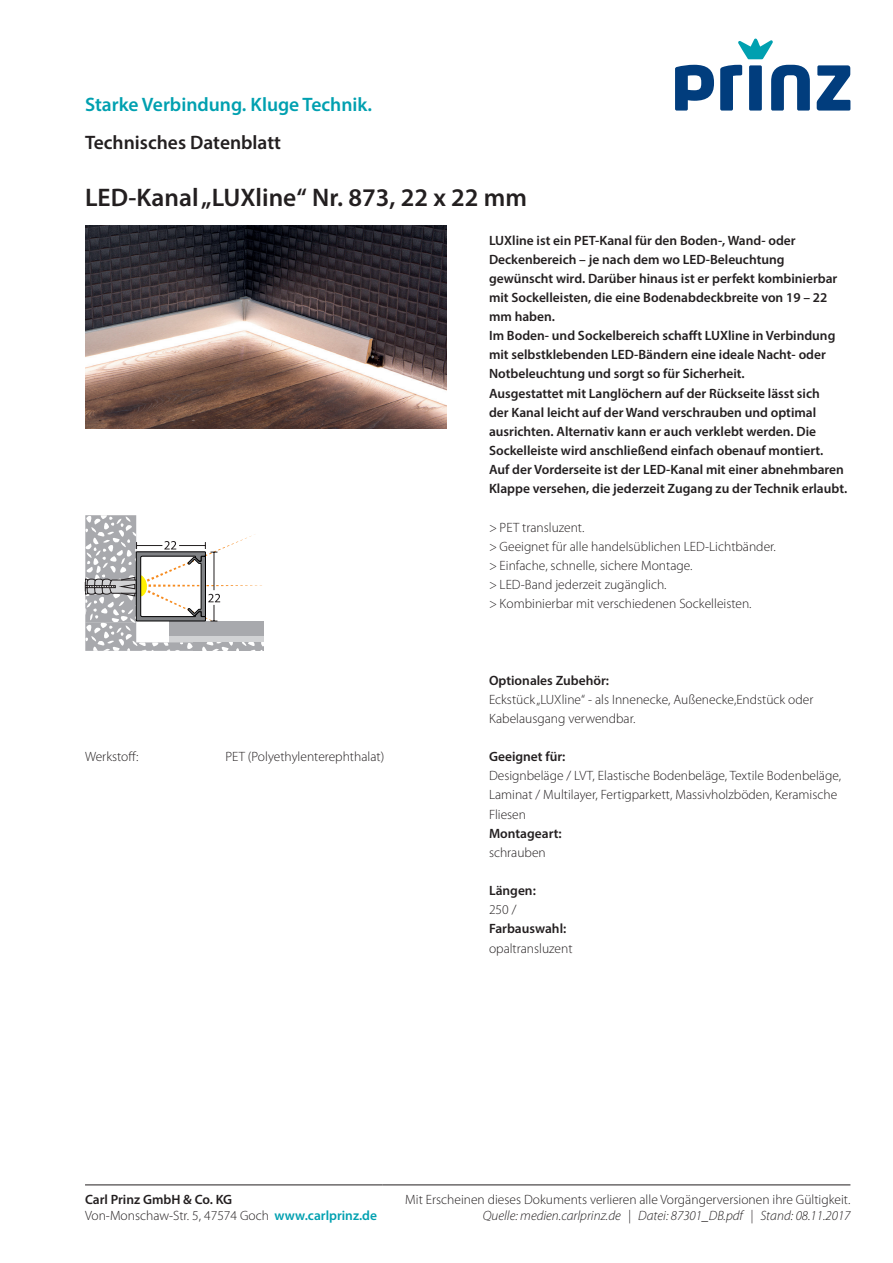
<style>
.page{position:relative;width:893px;height:1263px;background:#fff}
.page>*{position:absolute;margin:0;border:0;box-sizing:border-box;transform-origin:0 0}
.t1{font:600 25.5px "Myriad Pro";color:#231f20}
.t2{font:600 19.5px "Myriad Pro";color:#00a0b0}
.t3{font:600 19.5px "Myriad Pro";color:#231f20}
.t4{font:600 13.5px/19.2px "Myriad Pro";color:#231f20}
.t5{font:300 13.5px/19.2px "Myriad Pro";color:#231f20}
.t6{font:italic 300 13.5px "Myriad Pro";color:#231f20}
.s1{font-weight:600}
.s2{font-weight:600;color:#00a0b0}
</style>
<div class="page">
<hr style="left:85px;top:1185px;width:298px;height:1px;background:#231f20">
<svg style="left:675px;top:65px;width:39px;height:46px"></svg>
<svg style="left:720px;top:65px;width:22px;height:46px"></svg>
<div style="left:749px;top:65px;width:13px;height:46px;background:#013d7d;border-radius:2px"></div>
<svg style="left:771px;top:65px;width:39px;height:46px"></svg>
<svg style="left:817px;top:65px;width:33px;height:46px"></svg>
<svg style="left:738px;top:38px;width:35px;height:21px"></svg>
<hr style="left:383px;top:1185px;width:467px;height:1px;background:#231f20">
<img style="left:85px;top:225px;width:361px;height:204px">
<div style="left:170px;top:621px;width:94px;height:16px;background:#a8a9ad"></div>
<div style="left:170px;top:636px;width:94px;height:6px;background:#d1d2d4"></div>
<svg style="left:85px;top:515px;width:178px;height:136px"></svg>
<h2 class="t2" style="left:85px;top:92px;width:289px">Starke Verbindung. Kluge Technik.</h2>
<h2 class="t3" style="left:85px;top:130px;width:198px">Technisches Datenblatt</h2>
<h1 class="t1" style="left:85px;top:181px;width:444px">LED-Kanal „LUXline“ Nr. 873, 22 x 22 mm</h1>
<p class="t4" style="left:489px;top:230px;width:360px">LUXline ist ein PET-Kanal für den Boden-, Wand- oder Deckenbereich – je nach dem wo LED-Beleuchtung gewünscht wird. Darüber hinaus ist er perfekt kombinierbar mit Sockelleisten, die eine Bodenabdeckbreite von 19 – 22 mm haben.<br>Im Boden- und Sockelbereich schafft LUXline in Verbindung mit selbstklebenden LED-Bändern eine ideale Nacht- oder Notbeleuchtung und sorgt so für Sicherheit.<br>Ausgestattet mit Langlöchern auf der Rückseite lässt sich<br>der Kanal leicht auf der Wand verschrauben und optimal ausrichten. Alternativ kann er auch verklebt werden. Die Sockelleiste wird anschließend einfach obenauf montiert.<br>Auf der Vorderseite ist der LED-Kanal mit einer abnehmbaren Klappe versehen, die jederzeit Zugang zu der Technik erlaubt.</p>
<p class="t5" style="left:489px;top:518px;width:288px">&gt; PET transluzent.<br>&gt; Geeignet für alle handelsüblichen LED-Lichtbänder. &gt; Einfache, schnelle, sichere Montage.<br>&gt; LED-Band jederzeit zugänglich.<br>&gt; Kombinierbar mit verschiedenen Sockelleisten.</p>
<p class="t4" style="left:489px;top:670px;width:122px">Optionales Zubehör:</p>
<p class="t5" style="left:489px;top:690px;width:326px">Eckstück „LUXline“ - als Innenecke, Außenecke,Endstück oder<br>Kabelausgang verwendbar.</p>
<p class="t5" style="left:85px;top:747px;width:55px">Werkstoff:</p>
<p class="t5" style="left:225px;top:747px;width:160px">PET (Polyethylenterephthalat)</p>
<p class="t4" style="left:489px;top:747px;width:78px">Geeignet für:</p>
<p class="t5" style="left:489px;top:766px;width:354px">Designbeläge / LVT, Elastische Bodenbeläge, Textile Bodenbeläge,<br>Laminat / Multilayer, Fertigparkett, Massivholzböden, Keramische<br>Fliesen</p>
<p class="t4" style="left:489px;top:823px;width:74px">Montageart:</p>
<p class="t5" style="left:489px;top:843px;width:58px">schrauben</p>
<p class="t4" style="left:489px;top:881px;width:48px">Längen:</p>
<p class="t5" style="left:489px;top:900px;width:29px">250 /</p>
<p class="t4" style="left:489px;top:919px;width:79px">Farbauswahl:</p>
<p class="t5" style="left:489px;top:939px;width:85px">opaltransluzent</p>
<p class="t5" style="left:85px;top:1192px;width:294px;line-height:16.2px"><span class="s1">Carl Prinz GmbH &amp; Co. KG<br></span>Von-Monschaw-Str. 5, 47574 Goch <span class="s2">www.carlprinz.de</span></p>
<p class="t5" style="left:405px;top:1190px;width:447px">Mit Erscheinen dieses Dokuments verlieren alle Vorgängerversionen ihre Gültigkeit.</p>
<p class="t6" style="left:483px;top:1209px;width:369px">Quelle: medien.carlprinz.de | Datei: 87301_DB.pdf | Stand: 08.11.2017</p>
</div>
